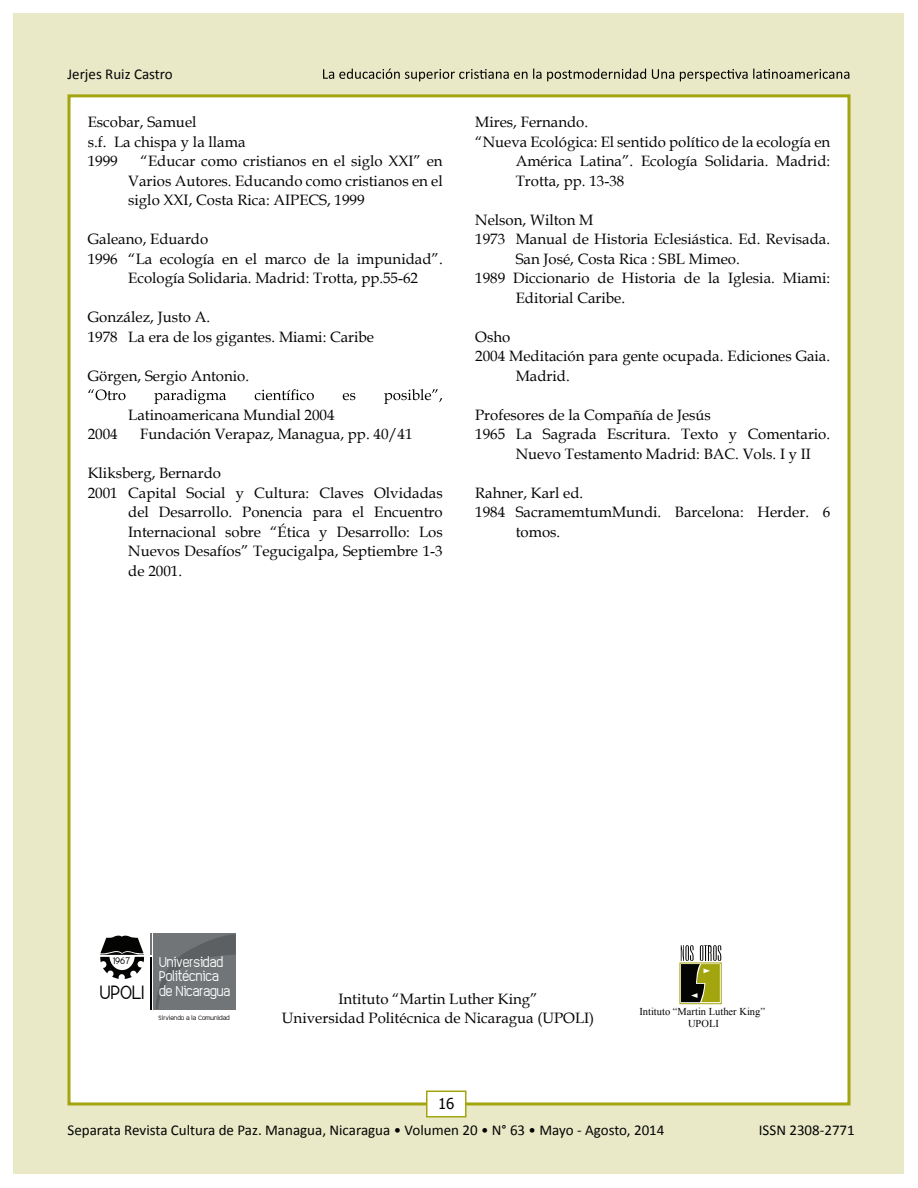
<style>
.page{position:relative;width:918px;height:1188px;background:#fff}
.page>*{position:absolute;margin:0;border:0;box-sizing:border-box;transform-origin:0 0}
.t1{font:15px/19.5px "Book Antiqua";color:#040503}
.t2{font:15px "Calibri";color:#040503}
.t3{font:15px "Tahoma";color:#040503}
.t4{font:13.8px "Elegan Tech";color:#040503}
.t5{font:10.5px/12.1px "Times New Roman";color:#040503;text-align:center}
.t6{font:10.05px/14.7px "Elegan Tech";color:#fff}
.t7{font:6.75px "Elegan Tech";color:#040503;scale:1.09 1}
.t8{font:4.5px "Elegan Tech";color:#040503;scale:1.15 1}
</style>
<div class="page">
<div style="left:14px;top:14px;width:890px;height:1160px;background:#e9e9c8"></div>
<div style="left:68px;top:94px;width:782px;height:1011px;background:#fff;border:3px solid #a3a50e"></div>
<div style="left:426px;top:1091px;width:40px;height:27px;background:#fff;border:2px solid #a3a50e"></div>
<svg style="left:323px;top:68px;width:526px;height:13px"></svg>
<svg style="left:680px;top:963px;width:41px;height:41px"></svg>
<svg style="left:681px;top:945px;width:40px;height:57px;background:#7b7c4a"></svg>
<svg style="left:88px;top:389px;width:354px;height:15px"></svg>
<svg style="left:100px;top:935px;width:44px;height:44px"></svg>
<hr style="left:150px;top:957px;width:1px;height:53px;background:#040503">
<svg style="left:150px;top:933px;width:86px;height:76px;background:#6e7072"></svg>
<p class="t2" style="left:68px;top:64px;width:107px">Jerjes Ruiz Castro</p>
<p class="t1" style="left:88px;top:112px;width:159px">Escobar, Samuel<br>s.f. La chispa y la llama<br>1999</p>
<p class="t1" style="left:128px;top:151px;width:316px;text-align:justify;text-indent:12px">“Educar como cristianos en el siglo XXI” en Varios Autores. Educando como cristianos en el siglo XXI, Costa Rica: AIPECS, 1999</p>
<p class="t1" style="left:88px;top:229px;width:122px">Galeano, Eduardo</p>
<p class="t1" style="left:88px;top:248px;width:357px">1996 “La ecología en el marco de la impunidad”.</p>
<p class="t1" style="left:128px;top:268px;width:291px">Ecología Solidaria. Madrid: Trotta, pp.55-62</p>
<p class="t1" style="left:88px;top:307px;width:288px">González, Justo A.<br>1978 La era de los gigantes. Miami: Caribe</p>
<p class="t1" style="left:88px;top:365px;width:163px">Görgen, Sergio Antonio.</p>
<p class="t1" style="left:128px;top:404px;width:208px">Latinoamericana Mundial 2004</p>
<p class="t1" style="left:88px;top:424px;width:31px">2004</p>
<p class="t1" style="left:140px;top:424px;width:274px">Fundación Verapaz, Managua, pp. 40/41</p>
<p class="t1" style="left:88px;top:463px;width:135px">Kliksberg, Bernardo</p>
<p class="t1" style="left:88px;top:482px;width:357px">2001 Capital Social y Cultura: Claves Olvidadas</p>
<p class="t1" style="left:128px;top:502px;width:316px">del Desarrollo. Ponencia para el Encuentro</p>
<p class="t1" style="left:128px;top:521px;width:316px">Internacional sobre “Ética y Desarrollo: Los</p>
<p class="t1" style="left:128px;top:541px;width:316px">Nuevos Desafíos” Tegucigalpa, Septiembre 1-3</p>
<p class="t1" style="left:128px;top:560px;width:55px">de 2001.</p>
<p class="t1" style="left:475px;top:112px;width:115px">Mires, Fernando.</p>
<p class="t1" style="left:475px;top:131px;width:357px">“Nueva Ecológica: El sentido político de la ecología en</p>
<p class="t1" style="left:516px;top:151px;width:316px">América Latina”. Ecología Solidaria. Madrid:</p>
<p class="t1" style="left:516px;top:170px;width:110px">Trotta, pp. 13-38</p>
<p class="t1" style="left:475px;top:209px;width:120px">Nelson, Wilton M</p>
<p class="t1" style="left:475px;top:229px;width:356px">1973 Manual de Historia Eclesiástica. Ed. Revisada.</p>
<p class="t1" style="left:516px;top:248px;width:226px">San José, Costa Rica : SBL Mimeo.</p>
<p class="t1" style="left:475px;top:268px;width:357px">1989 Diccionario de Historia de la Iglesia. Miami:</p>
<p class="t1" style="left:516px;top:287px;width:111px">Editorial Caribe.</p>
<p class="t1" style="left:475px;top:326px;width:37px">Osho</p>
<p class="t1" style="left:475px;top:346px;width:356px">2004 Meditación para gente ocupada. Ediciones Gaia.</p>
<p class="t1" style="left:516px;top:365px;width:56px">Madrid.</p>
<p class="t1" style="left:475px;top:404px;width:237px">Profesores de la Compañía de Jesús</p>
<p class="t1" style="left:475px;top:424px;width:357px">1965 La Sagrada Escritura. Texto y Comentario.</p>
<p class="t1" style="left:516px;top:443px;width:297px">Nuevo Testamento Madrid: BAC. Vols. I y II</p>
<p class="t1" style="left:475px;top:482px;width:110px">Rahner, Karl ed.</p>
<p class="t1" style="left:475px;top:502px;width:357px">1984 SacramemtumMundi. Barcelona: Herder. 6</p>
<p class="t1" style="left:516px;top:521px;width:46px">tomos.</p>
<p class="t7" style="left:113px;top:958px;width:18px">1967</p>
<p class="t4" style="left:100px;top:986px;width:46px">UPOLI</p>
<p class="t6" style="left:159px;top:956px;width:73px">Universidad<br>Politécnica de Nicaragua</p>
<p class="t8" style="left:159px;top:1016px;width:63px">Sirviendo a la Comunidad</p>
<p class="t1" style="left:282px;top:988px;width:314px;text-align:center">Intituto “Martin Luther King”<br>Universidad Politécnica de Nicaragua (UPOLI)</p>
<p class="t5" style="left:639px;top:1005px;width:127px">Intituto “Martin Luther King”<br>UPOLI</p>
<p class="t3" style="left:438px;top:1094px;width:18px">16</p>
<p class="t2" style="left:68px;top:1120px;width:598px">Separata Revista Cultura de Paz. Managua, Nicaragua • Volumen 20 • N° 63 • Mayo - Agosto, 2014</p>
<p class="t2" style="left:759px;top:1121px;width:98px">ISSN 2308-2771</p>
</div>
